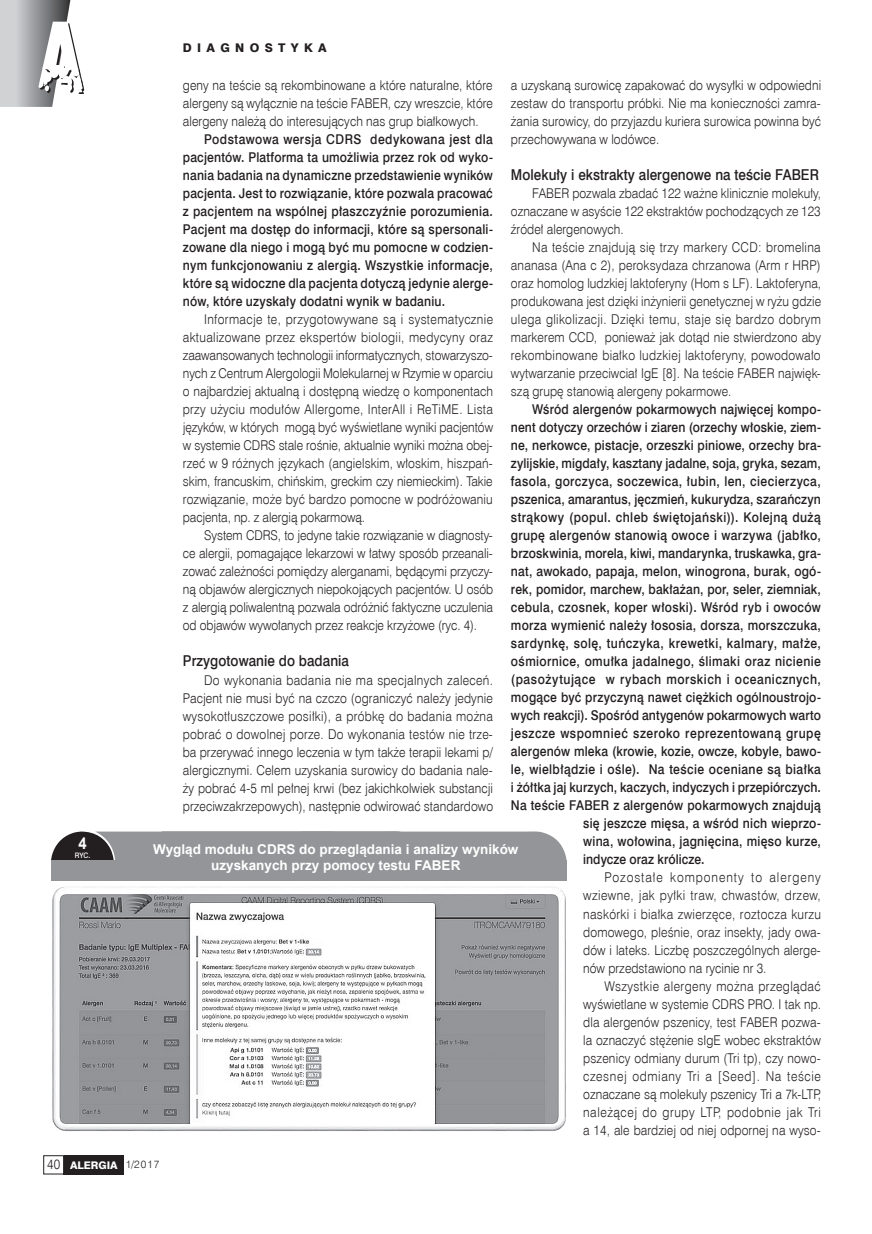
<style>
.page{position:relative;width:872px;height:1234px;background:#fff}
.page>*{position:absolute;margin:0;border:0;box-sizing:border-box;transform-origin:0 0}
.t1{font:700 16.5px "Arial";color:#fff;scale:.9 1}
.t2{font:15px "Swis 721 Md EU Normal";letter-spacing:.005em;color:#231f20;scale:.9 1}
.t3{font:13.5px/18px "Swis 721 Lt EU Normal";letter-spacing:.005em;color:#231f20;text-align:justify;scale:.9 1}
.t4{font:13.5px/18px "Swis 721 Md EU Normal";letter-spacing:.02em;color:#231f20;text-align:justify;scale:.9 1}
.t5{font:700 13.5px/16.2px "Arial";color:#fff;text-align:center}
.t6{font:13.5px "Swis 721 Md EU Normal";letter-spacing:.045em;color:#231f20;scale:.9 1}
.t7{font:13.5px "Swis 721 Md EU Normal";letter-spacing:.04em;color:#231f20;scale:.9 1}
.t8{font:12px "Swis 721 Hv EU Normal";letter-spacing:.445em;color:#231f20}
.t9{font:10.5px "Swis 721 Hv EU Normal";letter-spacing:-.005em;color:#fff}
.t10{font:7.5px "Swis 721 Md EU Normal";color:#fff;scale:.9 1}
.s1{font-family:"Swis 721 Lt EU Normal";font-size:13.5px;color:#231f20}
.s2{font-family:"Swis 721 Lt EU Normal";color:#231f20}
</style>
<div class="page">
<div style="left:64px;top:1154px;width:60px;height:20px;background:#231f20"></div>
<div style="left:43px;top:1154px;width:21px;height:20px;border:1px solid #231f20"></div>
<img style="left:52px;top:886px;width:514px;height:245px">
<div style="left:51px;top:860px;width:515px;height:20px;background:#939598"></div>
<svg style="left:51px;top:831px;width:515px;height:29px;background:#8d8f91"></svg>
<svg style="left:0;top:0;width:85px;height:107px"></svg>
<p class="t8" style="left:183px;top:41px;width:26px">D IAG</p>
<p class="t8" style="left:235px;top:41px;width:91px">NOSTYKA</p>
<p class="t3" style="left:183px;top:76px;width:346px">geny na teście są rekombinowane a które naturalne, które alergeny są wyłącznie na teście FABER, czy wreszcie, które alergeny należą do interesujących nas grup białkowych.</p>
<p class="t4" style="left:183px;top:131px;width:346px;text-indent:21px">Podstawowa wersja CDRS dedykowana jest dla pacjentów. Platforma ta umożliwia przez rok od wyko&shy;nania badania na dynamiczne przedstawienie wyników pacjenta. Jest to rozwiązanie, które pozwala pracować z pacjentem na wspólnej płaszczyźnie porozumienia.<br>Pacjent ma dostęp do informacji, które są spersonali&shy;zowane dla niego i mogą być mu pomocne w codzien&shy;nym funkcjonowaniu z alergią. Wszystkie informacje, które są widoczne dla pacjenta dotyczą jedynie alerge&shy;nów, które uzyskały dodatni wynik w badaniu.</p>
<p class="t3" style="left:183px;top:310px;width:346px;text-indent:21px">Informacje te, przygotowywane są i systematycznie aktualizowane przez ekspertów biologii, medycyny oraz zaawansowanych technologii informatycznych, stowarzyszo&shy;nych z Centrum Alergologii Molekularnej w Rzymie w oparciu o najbardziej aktualną i dostępną wiedzę o komponentach przy użyciu modułów Allergome, InterAll i ReTiME. Lista języków, w których mogą być wyświetlane wyniki pacjentów w systemie CDRS stale rośnie, aktualnie wyniki można obej&shy;rzeć w 9 różnych językach (angielskim, włoskim, hiszpań&shy;skim, francuskim, chińskim, greckim czy niemieckim). Takie rozwiązanie, może być bardzo pomocne w podróżowaniu pacjenta, np. z alergią pokarmową.</p>
<p class="t3" style="left:183px;top:526px;width:346px;text-indent:21px">System CDRS, to jedyne takie rozwiązanie w diagnosty&shy;ce alergii, pomagające lekarzowi w łatwy sposób przeanali&shy;zować zależności pomiędzy alerganami, będącymi przyczy&shy;ną objawów alergicznych niepokojących pacjentów. U osób z alergią poliwalentną pozwala odróżnić faktyczne uczulenia od objawów wywołanych przez reakcje krzyżowe (ryc. 4).</p>
<p class="t2" style="left:183px;top:652px;width:186px">Przygotowanie do badania</p>
<p class="t3" style="left:183px;top:670px;width:346px;text-indent:21px">Do wykonania badania nie ma specjalnych zaleceń.<br>Pacjent nie musi być na czczo (ograniczyć należy jedynie wysokotłuszczowe posiłki), a próbkę do badania można pobrać o dowolnej porze. Do wykonania testów nie trze&shy;ba przerywać innego leczenia w tym także terapii lekami p/ alergicznymi. Celem uzyskania surowicy do badania nale&shy;ży pobrać 4-5 ml pełnej krwi (bez jakichkolwiek substancji przeciwzakrzepowych), następnie odwirować standardowo</p>
<p class="t3" style="left:511px;top:76px;width:346px">a uzyskaną surowicę zapakować do wysyłki w odpowiedni zestaw do transportu próbki. Nie ma konieczności zamra&shy;żania surowicy, do przyjazdu kuriera surowica powinna być przechowywana w lodówce.</p>
<p class="t2" style="left:511px;top:166px;width:344px">Molekuły i ekstrakty alergenowe na teście FABER</p>
<p class="t3" style="left:511px;top:184px;width:346px;text-indent:21px">FABER pozwala zbadać 122 ważne klinicznie molekuły, oznaczane w asyście 122 ekstraktów pochodzących ze 123 źródeł alergenowych.</p>
<p class="t3" style="left:511px;top:238px;width:346px;text-indent:21px">Na teście znajdują się trzy markery CCD: bromelina ananasa (Ana c 2), peroksydaza chrzanowa (Arm r HRP) oraz homolog ludzkiej laktoferyny (Hom s LF). Laktoferyna, produkowana jest dzięki inżynierii genetycznej w ryżu gdzie ulega glikolizacji. Dzięki temu, staje się bardzo dobrym markerem CCD, ponieważ jak dotąd nie stwierdzono aby rekombinowane białko ludzkiej laktoferyny, powodowało wytwarzanie przeciwciał IgE [8]. Na teście FABER najwięk&shy;szą grupę stanowią alergeny pokarmowe.</p>
<p class="t4" style="left:532px;top:401px;width:322px">Wśród alergenów pokarmowych najwięcej kompo-</p>
<p class="t4" style="left:511px;top:419px;width:346px">nent dotyczy orzechów i ziaren (orzechy włoskie, ziem-</p>
<p class="t4" style="left:511px;top:437px;width:346px">ne, nerkowce, pistacje, orzeszki piniowe, orzechy bra-</p>
<p class="t4" style="left:511px;top:455px;width:346px">zylijskie, migdały, kasztany jadalne, soja, gryka, sezam,</p>
<p class="t4" style="left:511px;top:473px;width:346px">fasola, gorczyca, soczewica, łubin, len, ciecierzyca,</p>
<p class="t4" style="left:511px;top:491px;width:346px">pszenica, amarantus, jęczmień, kukurydza, szarańczyn</p>
<p class="t4" style="left:511px;top:509px;width:346px">strąkowy (popul. chleb świętojański)). Kolejną dużą</p>
<p class="t4" style="left:511px;top:527px;width:346px">grupę alergenów stanowią owoce i warzywa (jabłko,</p>
<p class="t4" style="left:511px;top:545px;width:346px">brzoskwinia, morela, kiwi, mandarynka, truskawka, gra-</p>
<p class="t4" style="left:511px;top:563px;width:346px">nat, awokado, papaja, melon, winogrona, burak, ogó-</p>
<p class="t4" style="left:511px;top:581px;width:346px">rek, pomidor, marchew, bakłażan, por, seler, ziemniak,</p>
<p class="t4" style="left:511px;top:599px;width:346px">cebula, czosnek, koper włoski). Wśród ryb i owoców</p>
<p class="t4" style="left:511px;top:617px;width:346px">morza wymienić należy łososia, dorsza, morszczuka,</p>
<p class="t4" style="left:511px;top:635px;width:346px">sardynkę, solę, tuńczyka, krewetki, kalmary, małże,</p>
<p class="t4" style="left:511px;top:653px;width:346px">ośmiornice, omułka jadalnego, ślimaki oraz nicienie</p>
<p class="t6" style="left:511px;top:671px;width:346px">(pasożytujące w rybach morskich i oceanicznych,</p>
<p class="t4" style="left:511px;top:689px;width:346px">mogące być przyczyną nawet ciężkich ogólnoustrojo-</p>
<p class="t4" style="left:511px;top:707px;width:346px">wych reakcji). Spośród antygenów pokarmowych warto</p>
<p class="t7" style="left:511px;top:725px;width:346px">jeszcze wspomnieć szeroko reprezentowaną grupę</p>
<p class="t4" style="left:511px;top:743px;width:346px">alergenów mleka (krowie, kozie, owcze, kobyle, bawo-</p>
<p class="t4" style="left:511px;top:761px;width:346px">le, wielbłądzie i ośle). Na teście oceniane są białka</p>
<p class="t4" style="left:511px;top:779px;width:346px">i żółtka jaj kurzych, kaczych, indyczych i przepiórczych.</p>
<p class="t4" style="left:511px;top:797px;width:346px">Na teście FABER z alergenów pokarmowych znajdują</p>
<p class="t4" style="left:583px;top:815px;width:266px">się jeszcze mięsa, a wśród nich wieprzo-</p>
<p class="t4" style="left:583px;top:833px;width:266px">wina, wołowina, jagnięcina, mięso kurze,</p>
<p class="t4" style="left:583px;top:851px;width:136px">indycze oraz królicze.</p>
<p class="t3" style="left:583px;top:868px;width:266px;text-indent:21px">Pozostałe komponenty to alergeny wziewne, jak pyłki traw, chwastów, drzew, naskórki i białka zwierzęce, roztocza kurzu domowego, pleśnie, oraz insekty, jady owa&shy;dów i lateks. Liczbę poszczególnych alerge&shy;nów przedstawiono na rycinie nr 3.</p>
<p class="t3" style="left:583px;top:976px;width:266px;text-indent:21px">Wszystkie alergeny można przeglądać wyświetlane w systemie CDRS PRO. I tak np. dla alergenów pszenicy, test FABER pozwa&shy;la oznaczyć stężenie sIgE wobec ekstraktów pszenicy odmiany durum (Tri tp), czy nowo&shy;czesnej odmiany Tri a [Seed]. Na teście oznaczane są molekuły pszenicy Tri a 7k-LTP, należącej do grupy LTP, podobnie jak Tri a 14, ale bardziej od niej odpornej na wyso-</p>
<p class="t1" style="left:78px;top:832px;width:11px">4</p>
<p class="t10" style="left:75px;top:850px;width:18px">RYC.</p>
<p class="t5" style="left:153px;top:841px;width:367px">Wygląd modułu CDRS do przeglądania i analizy wyników uzyskanych przy pomocy testu FABER</p>
<p class="t9" style="left:47px;top:1158px;width:114px"><span class="s1">40</span> ALERGIA <span class="s2">1/2017</span></p>
</div>
